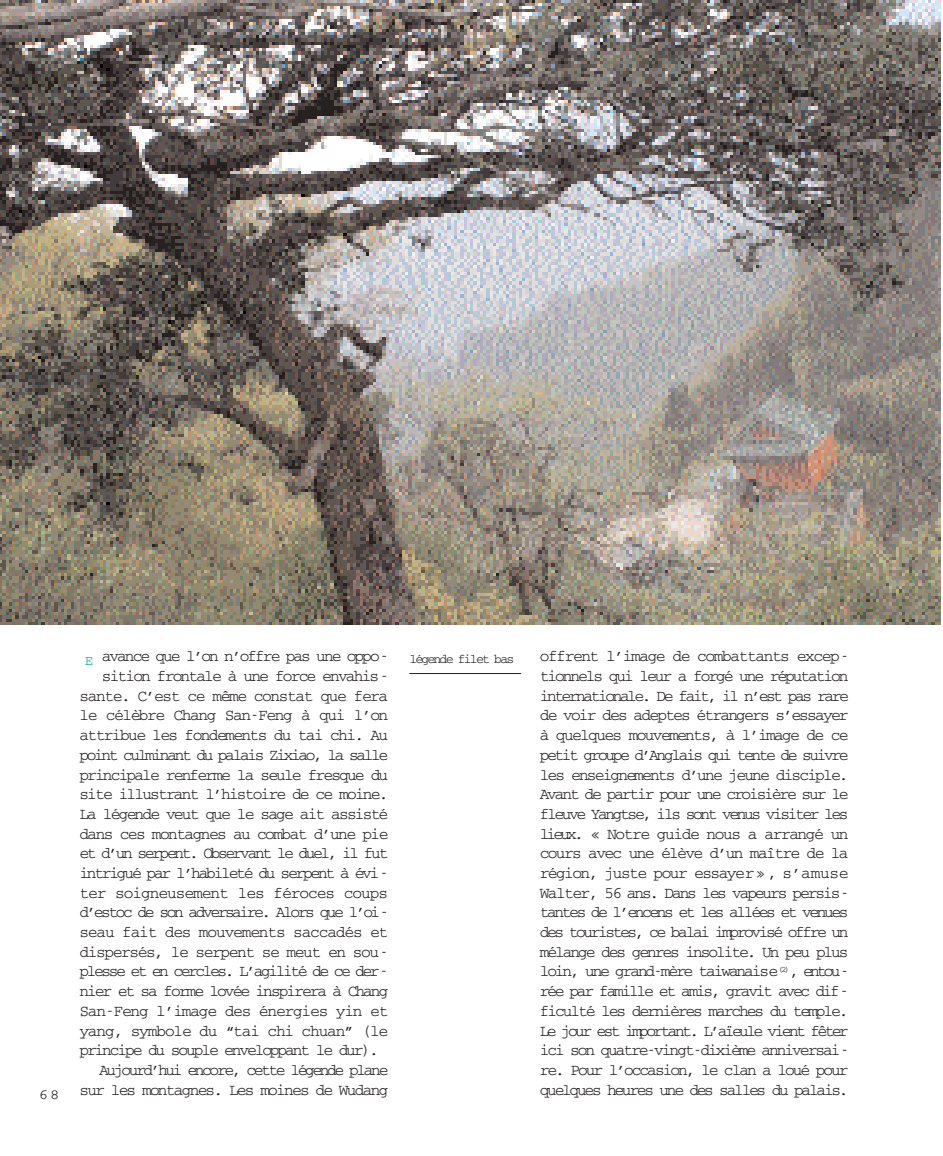
<style>
.page{position:relative;width:943px;height:1156px;background:#fff}
.page>*{position:absolute;margin:0;border:0;box-sizing:border-box;transform-origin:0 0}
.t1{font:16.1px/19.6px "Courier";letter-spacing:-.115em;color:#231f20;text-align:justify}
.t2{font:16.1px "Courier";letter-spacing:-.145em;color:#231f20}
.t3{font:16.1px "Courier";letter-spacing:-.085em;color:#231f20}
.t4{font:16.1px "Courier";letter-spacing:-.07em;color:#231f20}
.t5{font:16.1px "Courier";letter-spacing:-.15em;color:#231f20}
.t6{font:16.1px "Courier";letter-spacing:-.135em;color:#231f20}
.t7{font:16.1px "Courier";letter-spacing:-.14em;color:#231f20}
.t8{font:16.1px "Courier";letter-spacing:-.095em;color:#231f20}
.t9{font:16.1px "Courier";letter-spacing:-.065em;color:#231f20}
.t10{font:16.1px "Courier";letter-spacing:-.075em;color:#231f20}
.t11{font:14px "Courier";color:#231f20;scale:1.1 1}
.t12{font:14px "Courier";color:#00a99d}
.t13{font:13.12px "Courier";letter-spacing:-.14em;color:#231f20}
</style>
<div class="page">
<img style="left:0;top:0;width:940px;height:624px">
<hr style="left:409px;top:673px;width:112px;height:1px;background:#231f20">
<p class="t1" style="left:539px;top:648px;width:311px">offrent l’image de combattants excep&shy;tionnels qui leur a forgé une réputation internationale. De fait, il n’est pas rare de voir des adeptes étrangers s’essayer à quelques mouvements, à l’image de ce petit groupe d’Anglais qui tente de suivre les enseignements d’une jeune disciple.<br>Avant de partir pour une croisière sur le fleuve Yangtse, ils sont venus visiter les lieux. « Notre guide nous a arrangé un cours avec une élève d’un maître de la région, juste pour essayer » , s’amuse Walter, 56 ans. Dans les vapeurs persis&shy;tantes de l’encens et les allées et venues des touristes, ce balai improvisé offre un mélange des genres insolite. Un peu plus loin, une grand-mère taiwanaise<sup>(2)</sup>, entou&shy;rée par famille et amis, gravit avec dif&shy;ficulté les dernières marches du temple.<br>Le jour est important. L’aïeule vient fêter ici son quatre-vingt-dixième anniversai&shy;re. Pour l’occasion, le clan a loué pour</p>
<p class="t1" style="left:102px;top:648px;width:289px">avance que l’on n’offre pas une oppo-</p>
<p class="t1" style="left:102px;top:667px;width:289px">sition frontale à une force envahis-</p>
<p class="t3" style="left:79px;top:691px;width:310px">sante. C’est ce même constat que fera</p>
<p class="t3" style="left:79px;top:710px;width:310px">le célèbre Chang San-Feng à qui l’on</p>
<p class="t1" style="left:79px;top:726px;width:310px">attribue les fondements du tai chi. Au</p>
<p class="t2" style="left:79px;top:750px;width:310px">point culminant du palais Zixiao, la salle</p>
<p class="t1" style="left:79px;top:766px;width:310px">principale renferme la seule fresque du</p>
<p class="t1" style="left:79px;top:785px;width:310px">site illustrant l’histoire de ce moine.</p>
<p class="t1" style="left:79px;top:805px;width:310px">La légende veut que le sage ait assisté</p>
<p class="t8" style="left:79px;top:828px;width:310px">dans ces montagnes au combat d’une pie</p>
<p class="t2" style="left:79px;top:848px;width:310px">et d’un serpent. Observant le duel, il fut</p>
<p class="t6" style="left:79px;top:868px;width:311px">intrigué par l’habileté du serpent à évi-</p>
<p class="t9" style="left:79px;top:887px;width:310px">ter soigneusement les féroces coups</p>
<p class="t5" style="left:79px;top:907px;width:311px">d’estoc de son adversaire. Alors que l’oi-</p>
<p class="t4" style="left:79px;top:927px;width:310px">seau fait des mouvements saccadés et</p>
<p class="t3" style="left:79px;top:947px;width:311px">dispersés, le serpent se meut en sou-</p>
<p class="t2" style="left:79px;top:966px;width:311px">plesse et en cercles. L’agilité de ce der-</p>
<p class="t1" style="left:79px;top:982px;width:310px">nier et sa forme lovée inspirera à Chang</p>
<p class="t10" style="left:79px;top:1006px;width:310px">San-Feng l’image des énergies yin et</p>
<p class="t4" style="left:79px;top:1025px;width:310px">yang, symbole du “tai chi chuan” (le</p>
<p class="t1" style="left:79px;top:1041px;width:301px">principe du souple enveloppant le dur).</p>
<p class="t2" style="left:99px;top:1065px;width:290px">Aujourd’hui encore, cette légende plane</p>
<p class="t1" style="left:79px;top:1081px;width:310px">sur les montagnes. Les moines de Wudang</p>
<p class="t12" style="left:85px;top:656px;width:10px">E</p>
<p class="t13" style="left:409px;top:655px;width:106px">légende filet bas</p>
<p class="t11" style="left:39px;top:1090px;width:20px">68</p>
<p class="t7" style="left:539px;top:1084px;width:310px">quelques heures une des salles du palais.</p>
</div>
